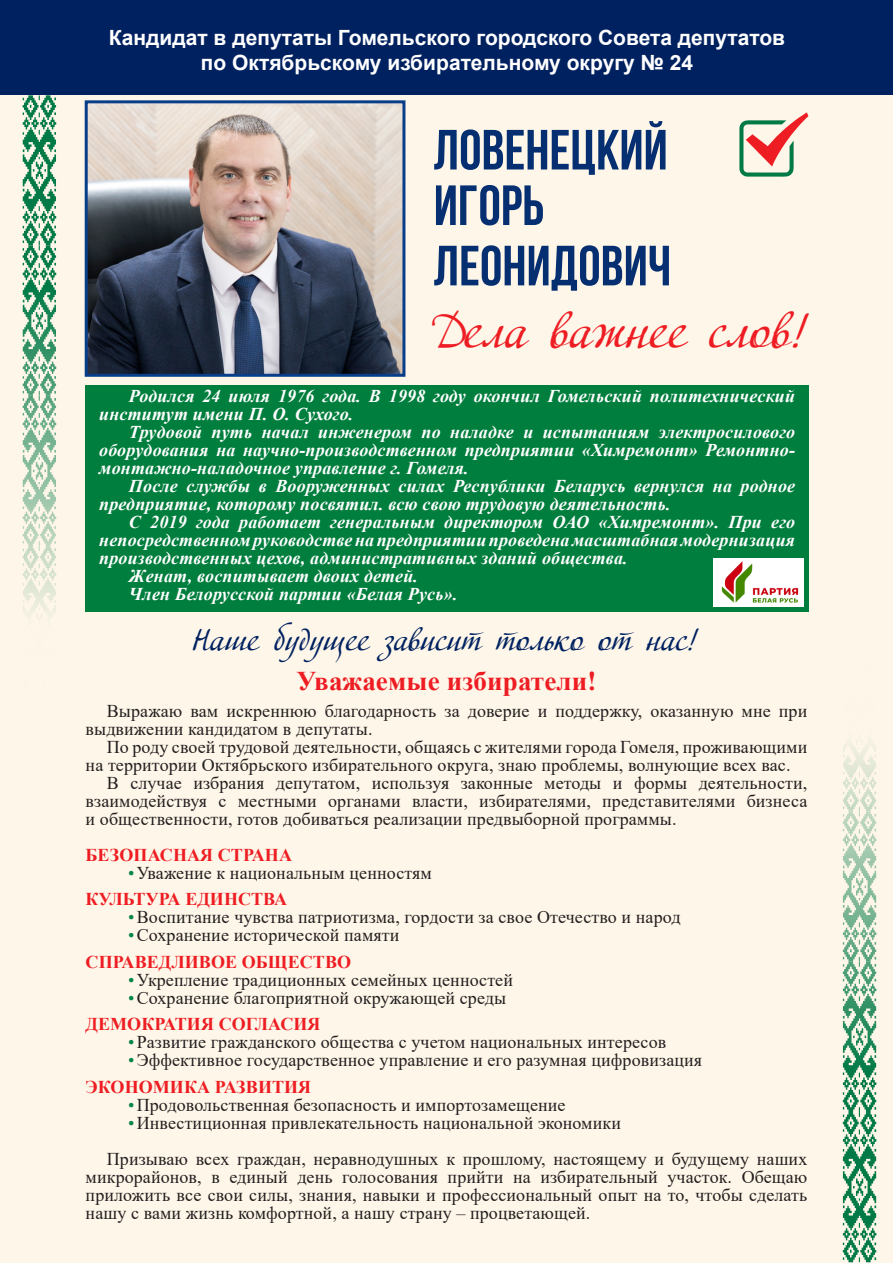
<style>
.page{position:relative;width:893px;height:1263px;background:#fff}
.page>*{position:absolute;margin:0;border:0;box-sizing:border-box;transform-origin:0 0}
.t1{font:700 56.55px "Bebas Neue";color:#052f71}
.t2{font:46.8px "Adventure";color:#ee1d23}
.t3{font:30px "Adventure";color:#002160}
.t4{font:700 27px "Times New Roman";letter-spacing:.005em;color:#ee1d23}
.t5{font:700 21px "Arial";color:#fff}
.t6{font:18px/18px "Times New Roman";letter-spacing:.005em;color:#231f20}
.t7{font:italic 700 18px/18px "Times New Roman";letter-spacing:.01em;color:#fff}
.t8{font:700 18px "Times New Roman";letter-spacing:.005em;color:#ee1d23}
.s1{color:#00854a}
</style>
<div class="page">
<div style="left:0;top:85px;width:893px;height:1178px;background:#fef6e8"></div>
<div style="left:0;top:0;width:893px;height:95px;background:#002160"></div>
<svg style="left:739px;top:112px;width:69px;height:64px"></svg>
<img style="left:89px;top:104px;width:312px;height:269px">
<div style="left:85px;top:100px;width:320px;height:277px;border:3px solid #083e89"></div>
<svg style="left:23px;top:95px;width:33px;height:520px"></svg>
<svg style="left:843px;top:744px;width:33px;height:518px"></svg>
<div style="left:85px;top:385px;width:723px;height:226px;background:#007e3d"></div>
<img style="left:714px;top:559px;width:90px;height:47px">
<p class="t5" style="left:109px;top:22px;width:678px">Кандидат в депутаты Гомельского городского Совета депутатов</p>
<p class="t5" style="left:201px;top:48px;width:494px">по Октябрьскому избирательному округу № 24</p>
<p class="t1" style="left:434px;top:119px;width:236px">ЛОВЕНЕЦКИЙ</p>
<p class="t1" style="left:434px;top:174px;width:112px">Игорь</p>
<p class="t1" style="left:434px;top:235px;width:239px">Леонидович</p>
<p class="t2" style="left:429px;top:304px;width:379px">Дела важнее слов!</p>
<p class="t7" style="left:99px;top:387px;width:697px;text-indent:30px">Родился 24 июля 1976 года. В 1998 году окончил Гомельский политехнический институт имени П. О. Сухого.</p>
<p class="t7" style="left:99px;top:423px;width:697px;text-align:justify;text-indent:30px">Трудовой путь начал инженером по наладке и испытаниям электросилового оборудования на научно-производственном предприятии «Химремонт» Ремонтно&shy;монтажно-наладочное управление г. Гомеля.</p>
<p class="t7" style="left:99px;top:477px;width:697px;text-indent:30px">После службы в Вооруженных силах Республики Беларусь вернулся на родное предприятие, которому посвятил. всю свою трудовую деятельность.</p>
<p class="t7" style="left:99px;top:513px;width:697px;text-align:justify;text-indent:30px">С 2019 года работает генеральным директором ОАО «Химремонт». При его непосредственном руководстве напредприятии проведена масштабная модернизация производственных цехов, административных зданий общества.</p>
<p class="t7" style="left:129px;top:567px;width:291px">Женат, воспитывает двоих детей.</p>
<p class="t7" style="left:129px;top:585px;width:330px">Член Белорусской партии «Белая Русь».</p>
<p class="t3" style="left:193px;top:622px;width:505px">Наше будущее зависит только от нас!</p>
<p class="t4" style="left:297px;top:662px;width:301px">Уважаемые избиратели!</p>
<p class="t6" style="left:86px;top:701px;width:723px;text-indent:21px">Выражаю вам искреннюю благодарность за доверие и поддержку, оказанную мне при выдвижении кандидатом в депутаты.</p>
<p class="t6" style="left:86px;top:737px;width:723px;text-indent:21px">По роду своей трудовой деятельности, общаясь с жителями города Гомеля, проживающими на территории Октябрьского избирательного округа, знаю проблемы, волнующие всех вас.</p>
<p class="t6" style="left:86px;top:773px;width:723px;text-align:justify;text-indent:21px">В случае избрания депутатом, используя законные методы и формы деятельности, взаимодействуя с местными органами власти, избирателями, представителями бизнеса и общественности, готов добиваться реализации предвыборной программы.</p>
<p class="t8" style="left:86px;top:842px;width:208px">БЕЗОПАСНАЯ СТРАНА</p>
<p class="t6" style="left:128px;top:863px;width:305px"><span class="s1">•</span>Уважение к национальным ценностям</p>
<p class="t8" style="left:86px;top:886px;width:203px">КУЛЬТУРА ЕДИНСТВА</p>
<p class="t6" style="left:128px;top:908px;width:554px"><span class="s1">•</span>Воспитание чувства патриотизма, гордости за свое Отечество и народ</p>
<p class="t6" style="left:128px;top:926px;width:273px"><span class="s1">•</span>Сохранение исторической памяти</p>
<p class="t8" style="left:86px;top:949px;width:267px">СПРАВЕДЛИВОЕ ОБЩЕСТВО</p>
<p class="t6" style="left:128px;top:970px;width:386px"><span class="s1">•</span>Укрепление традиционных семейных ценностей</p>
<p class="t6" style="left:128px;top:988px;width:380px"><span class="s1">•</span>Сохранение благоприятной окружающей среды</p>
<p class="t8" style="left:86px;top:1011px;width:236px">ДЕМОКРАТИЯ СОГЛАСИЯ</p>
<p class="t6" style="left:128px;top:1033px;width:540px"><span class="s1">•</span>Развитие гражданского общества с учетом национальных интересов</p>
<p class="t6" style="left:128px;top:1051px;width:575px"><span class="s1">•</span>Эффективное государственное управление и его разумная цифровизация</p>
<p class="t8" style="left:86px;top:1074px;width:227px">ЭКОНОМИКА РАЗВИТИЯ</p>
<p class="t6" style="left:128px;top:1095px;width:439px"><span class="s1">•</span>Продовольственная безопасность и импортозамещение</p>
<p class="t6" style="left:128px;top:1113px;width:494px"><span class="s1">•</span>Инвестиционная привлекательность национальной экономики</p>
<p class="t6" style="left:86px;top:1149px;width:723px;text-align:justify;text-indent:21px">Призываю всех граждан, неравнодушных к прошлому, настоящему и будущему наших микрорайонов, в единый день голосования прийти на избирательный участок. Обещаю приложить все свои силы, знания, навыки и профессиональный опыт на то, чтобы сделать нашу с вами жизнь комфортной, а нашу страну – процветающей.</p>
</div>
